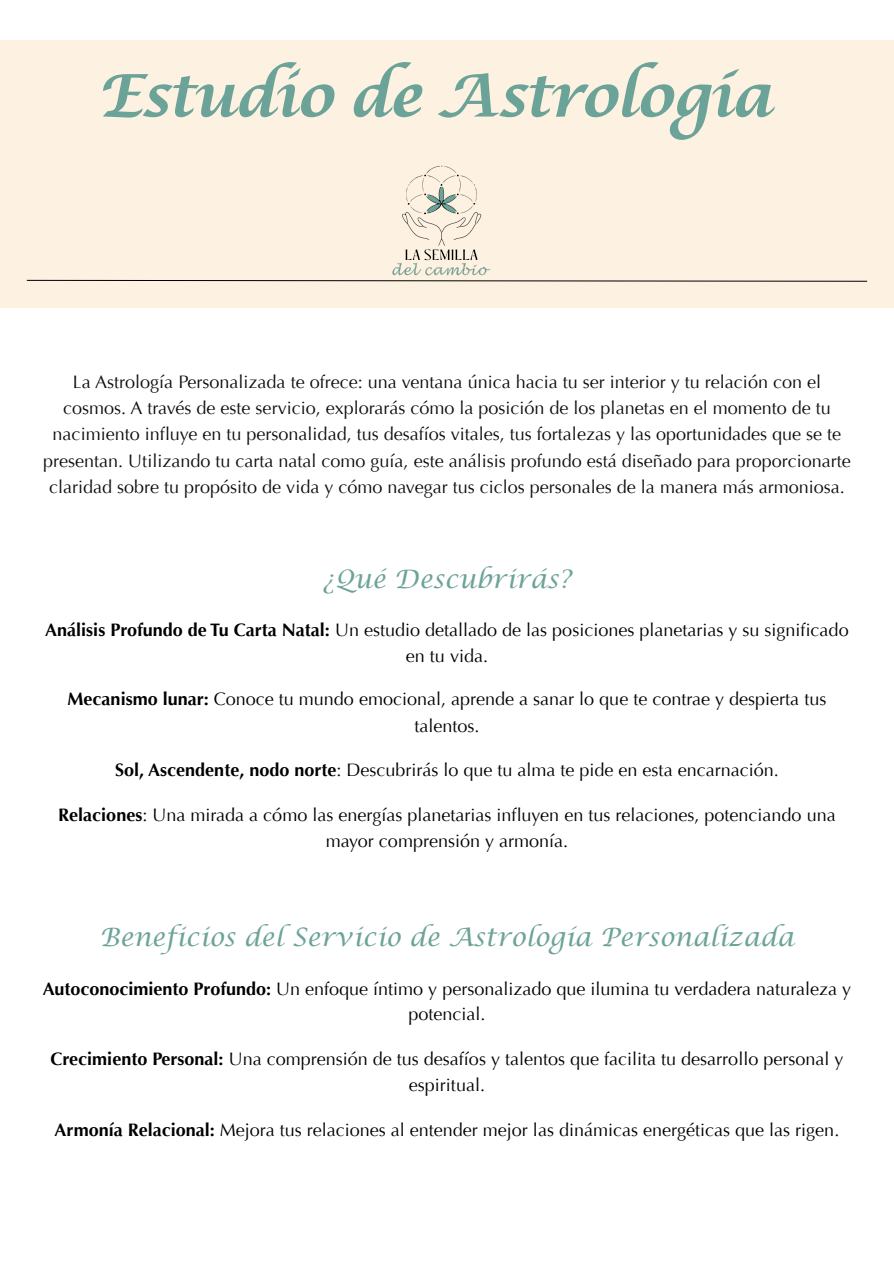
<style>
.page{position:relative;width:894px;height:1263px;background:#fff}
.page>*{position:absolute;margin:0;border:0;box-sizing:border-box;transform-origin:0 0}
.t1{font:700 58.65px "Lucida Calligraphy Std";letter-spacing:-.025em;color:#6ca398}
.t2{font:25.5px "Lucida Calligraphy";color:#6ca398}
.t3{font:18px/25.8px "Optima LT Pro";color:#000;text-align:center}
.t4{font:18px/26.1px "Optima LT Pro";color:#0d0d0d;text-align:center}
.s1{font-weight:700}
</style>
<div class="page">
<div style="left:0;top:40px;width:893px;height:268px;background:#fdf2e1"></div>
<svg style="left:26px;top:279px;width:841px;height:3px"></svg>
<img style="left:361px;top:165px;width:171px;height:117px">
<p class="t1" style="left:97px;top:60px;width:676px">Estudio de Astrología</p>
<p class="t4" style="left:43px;top:371px;width:808px">La Astrología Personalizada te ofrece: una ventana única hacia tu ser interior y tu relación con el cosmos. A través de este servicio, explorarás cómo la posición de los planetas en el momento de tu nacimiento infl uye en tu personalidad, tus desafíos vitales, tus fortalezas y las oportunidades que se te presentan. Utilizando tu carta natal como guía, este análisis profundo está diseñado para proporcionarte claridad sobre tu propósito de vida y cómo navegar tus ciclos personales de la manera más armoniosa.</p>
<h1 class="t2" style="left:322px;top:565px;width:250px">¿Qué Descubrirás?</h1>
<h2 class="t3" style="left:45px;top:619px;width:804px"><span class="s1">Análisis Profundo de Tu Carta Natal:</span> Un estudio detallado de las posiciones planetarias y su significado en tu vida.</h2>
<h2 class="t3" style="left:68px;top:688px;width:760px;line-height:27px"><span class="s1">Mecanismo lunar:</span> Conoce tu mundo emocional, aprende a sanar lo que te contrae y despierta tus talentos.</h2>
<h2 class="t3" style="left:115px;top:759px;width:665px"><span class="s1">Sol, Ascendente, nodo norte</span>: Descubrirás lo que tu alma te pide en esta encarnación.</h2>
<h2 class="t3" style="left:58px;top:804px;width:778px"><span class="s1">Relaciones</span>: Una mirada a cómo las energías planetarias infl uyen en tus relaciones, potenciando una mayor comprensión y armonía.</h2>
<h1 class="t2" style="left:100px;top:922px;width:696px">Beneficios del Servicio de Astrología Personalizada</h1>
<h2 class="t3" style="left:43px;top:977px;width:809px"><span class="s1">Autoconocimiento Profundo:</span> Un enfoque íntimo y personalizado que ilumina tu verdadera naturaleza y potencial.</h2>
<h2 class="t3" style="left:50px;top:1048px;width:794px"><span class="s1">Crecimiento Personal:</span> Una comprensión de tus desafíos y talentos que facilita tu desarrollo personal y espiritual.</h2>
<h2 class="t3" style="left:55px;top:1119px;width:786px"><span class="s1">Armonía Relacional:</span> Mejora tus relaciones al entender mejor las dinámicas energéticas que las rigen.</h2>
</div>
